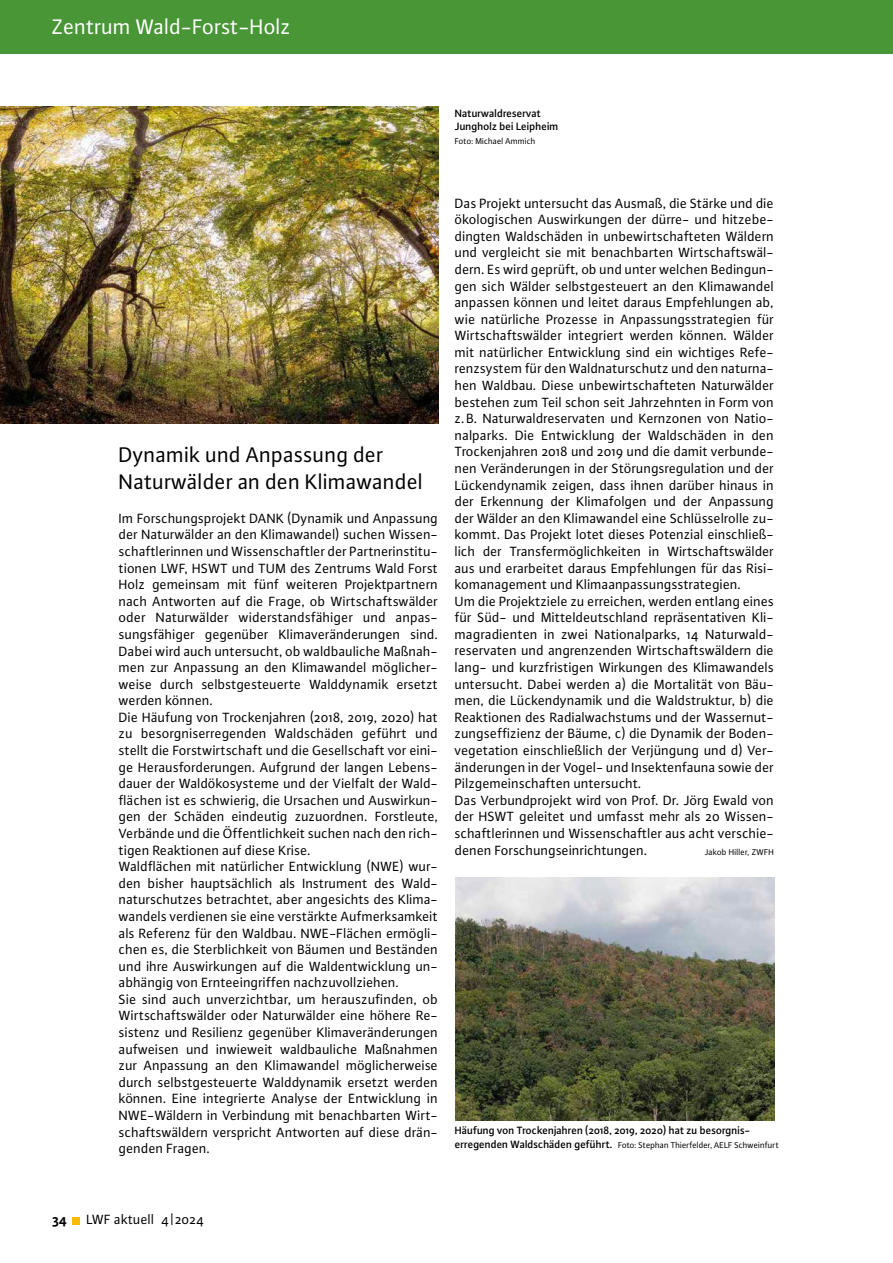
<style>
.page{position:relative;width:893px;height:1263px;background:#fff}
.page>*{position:absolute;margin:0;border:0;box-sizing:border-box;transform-origin:0 0}
.t1{font:22.5px/27px "Plus Sans Pro";color:#000}
.t2{font:22.5px "Plus Sans Pro";letter-spacing:-.005em;color:#fff}
.t3{font:14.25px/16.6px "Plus Sans Pro";color:#000}
.t4{font:700 14.25px "Plus Sans Pro";color:#000}
.t5{font:500 11.25px/13.5px "Plus Sans Pro";letter-spacing:-.01em;color:#000}
.t6{font:9px "Plus Sans Pro";letter-spacing:-.01em;color:#000}
.s1{font-weight:500;font-size:11.25px}
</style>
<div class="page">
<img style="left:0;top:107px;width:438px;height:316px">
<img style="left:455px;top:878px;width:319px;height:242px">
<div style="left:72px;top:1217px;width:7px;height:7px;background:#fbb900"></div>
<div style="left:0;top:0;width:893px;height:53px;background:#489635"></div>
<h1 class="t2" style="left:52px;top:12px;width:241px">Zentrum Wald-Forst-Holz</h1>
<p class="t5" style="left:455px;top:106px;width:105px">Naturwaldreservat<br>Jungholz bei Leipheim</p>
<p class="t6" style="left:455px;top:135px;width:82px">Foto: Michael Ammich</p>
<h1 class="t1" style="left:119px;top:440px;width:306px">Dynamik und Anpassung der<br>Naturwälder an den Klimawandel</h1>
<p class="t3" style="left:119px;top:509px;width:321px">Im Forschungsprojekt DANK (Dynamik und Anpassung der Naturwälder an den Klimawandel) suchen Wissen&shy;schaftlerinnen und Wissenschaftler der Partnerinstitu&shy;tionen LWF, HSWT und TUM des Zentrums Wald Forst Holz gemeinsam mit fünf weiteren Projektpartnern nach Antworten auf die Frage, ob Wirtschaftswälder oder Naturwälder widerstandsfähiger und anpas&shy;sungsfähiger gegenüber Klimaveränderungen sind.<br>Dabei wird auch untersucht, ob waldbauliche Maßnah&shy;men zur Anpassung an den Klimawandel möglicher&shy;weise durch selbstgesteuerte Walddynamik ersetzt werden können.<br>Die Häufung von Trockenjahren (2018, 2019, 2020) hat zu besorgniserregenden Waldschäden geführt und stellt die Forstwirtschaft und die Gesellschaft vor eini&shy;ge Herausforderungen. Aufgrund der langen Lebens&shy;dauer der Waldökosysteme und der Vielfalt der Wald&shy;flächen ist es schwierig, die Ursachen und Auswirkun&shy;gen der Schäden eindeutig zuzuordnen. Forstleute, Verbände und die Öffentlichkeit suchen nach den rich&shy;tigen Reaktionen auf diese Krise.<br>Waldflächen mit natürlicher Entwicklung (NWE) wur&shy;den bisher hauptsächlich als Instrument des Wald&shy;naturschutzes betrachtet, aber angesichts des Klima&shy;wandels verdienen sie eine verstärkte Aufmerksamkeit als Referenz für den Waldbau. NWE-Flächen ermögli&shy;chen es, die Sterblichkeit von Bäumen und Beständen und ihre Auswirkungen auf die Waldentwicklung un&shy;abhängig von Ernteeingriffen nachzuvollziehen.<br>Sie sind auch unverzichtbar, um herauszufinden, ob Wirtschaftswälder oder Naturwälder eine höhere Re&shy;sistenz und Resilienz gegenüber Klimaveränderungen aufweisen und inwieweit waldbauliche Maßnahmen zur Anpassung an den Klimawandel möglicherweise durch selbstgesteuerte Walddynamik ersetzt werden können. Eine integrierte Analyse der Entwicklung in NWE-Wäldern in Verbindung mit benachbarten Wirt&shy;schaftswäldern verspricht Antworten auf diese drän&shy;genden Fragen.</p>
<p class="t3" style="left:455px;top:194px;width:321px">Das Projekt untersucht das Ausmaß, die Stärke und die ökologischen Auswirkungen der dürre- und hitzebe&shy;dingten Waldschäden in unbewirtschafteten Wäldern und vergleicht sie mit benachbarten Wirtschaftswäl&shy;dern. Es wird geprüft, ob und unter welchen Bedingun&shy;gen sich Wälder selbstgesteuert an den Klimawandel anpassen können und leitet daraus Empfehlungen ab, wie natürliche Prozesse in Anpassungsstrategien für Wirtschaftswälder integriert werden können. Wälder mit natürlicher Entwicklung sind ein wichtiges Refe&shy;renzsystem für den Waldnaturschutz und den naturna&shy;hen Waldbau. Diese unbewirtschafteten Naturwälder bestehen zum Teil schon seit Jahrzehnten in Form von z.B. Naturwaldreservaten und Kernzonen von Natio&shy;nalparks. Die Entwicklung der Waldschäden in den Trockenjahren 2018 und 2019 und die damit verbunde&shy;nen Veränderungen in der Störungsregulation und der Lückendynamik zeigen, dass ihnen darüber hinaus in der Erkennung der Klimafolgen und der Anpassung der Wälder an den Klimawandel eine Schlüsselrolle zu&shy;kommt. Das Projekt lotet dieses Potenzial einschließ&shy;lich der Transfermöglichkeiten in Wirtschaftswälder aus und erarbeitet daraus Empfehlungen für das Risi&shy;komanagement und Klimaanpassungsstrategien.<br>Um die Projektziele zu erreichen, werden entlang eines für Süd- und Mitteldeutschland repräsentativen Kli&shy;magradienten in zwei Nationalparks, 14 Naturwald&shy;reservaten und angrenzenden Wirtschaftswäldern die lang- und kurzfristigen Wirkungen des Klimawandels untersucht. Dabei werden a) die Mortalität von Bäu&shy;men, die Lückendynamik und die Waldstruktur, b) die Reaktionen des Radialwachstums und der Wassernut&shy;zungseffizienz der Bäume, c) die Dynamik der Boden&shy;vegetation einschließlich der Verjüngung und d) Ver&shy;änderungen in der Vogel- und Insektenfauna sowie der Pilzgemeinschaften untersucht.<br>Das Verbundprojekt wird von Prof. Dr. Jörg Ewald von der HSWT geleitet und umfasst mehr als 20 Wissen&shy;schaftlerinnen und Wissenschaftler aus acht verschie&shy;denen Forschungseinrichtungen.</p>
<p class="t6" style="left:705px;top:846px;width:71px">Jakob Hiller, ZWFH</p>
<p class="t5" style="left:455px;top:1123px;width:297px">Häufung von Trockenjahren (2018, 2019, 2020) hat zu besorgnis-</p>
<p class="t6" style="left:455px;top:1139px;width:326px"><span class="s1">erregenden Waldschäden geführt.</span> Foto: Stephan Thierfelder, AELF Schweinfurt</p>
<p class="t4" style="left:52px;top:1209px;width:16px">34</p>
<p class="t3" style="left:86px;top:1210px;width:119px">LWF aktuell 4|2024</p>
</div>
